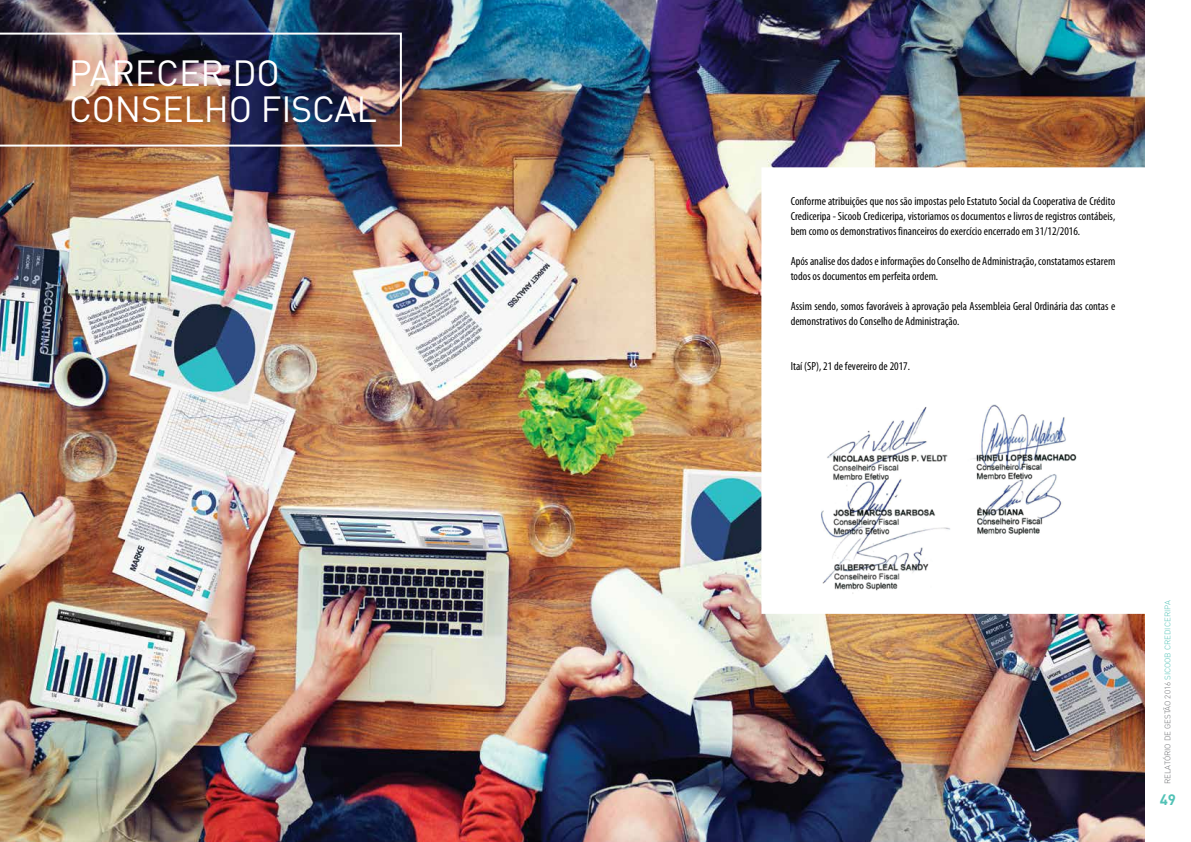
<style>
.page{position:relative;width:1191px;height:842px;background:#fff}
.page>*{position:absolute;margin:0;border:0;box-sizing:border-box;transform-origin:0 0}
.t1{font:36px/36px "DIN";letter-spacing:-.005em;color:#fff}
.t2{font:700 15px "DIN";color:#52c2b6}
.t3{font:condensed 11.7px/15px "Myriad Pro";color:#000}
.t4{font:300 8px "DIN";color:#6d6e71}
.s1{color:#52c2b6}
</style>
<div class="page">
<img style="left:595px;top:0;width:549px;height:842px">
<img style="left:0;top:0;width:595px;height:842px">
<img style="left:0;top:33px;width:402px;height:114px">
<svg style="left:761px;top:167px;width:384px;height:447px"></svg>
<img style="left:811px;top:401px;width:274px;height:195px">
<h1 class="t1" style="left:69px;top:54px;width:309px">PARECER DO<br>CONSELHO FISCAL</h1>
<p class="t3" style="left:790px;top:194px;width:326px;text-align:justify">Conforme atribuições que nos são impostas pelo Estatuto Social da Cooperativa de Crédito Crediceripa - Sicoob Crediceripa, vistoriamos os documentos e livros de registros contábeis, bem como os demonstrativos financeiros do exercício encerrado em 31/12/2016.</p>
<p class="t3" style="left:790px;top:254px;width:326px">Após analise dos dados e informações do Conselho de Administração, constatamos estarem todos os documentos em perfeita ordem.</p>
<p class="t3" style="left:790px;top:299px;width:326px">Assim sendo, somos favoráveis à aprovação pela Assembleia Geral Ordinária das contas e demonstrativos do Conselho de Administração.</p>
<p class="t3" style="left:790px;top:359px;width:121px">Itaí (SP), 21 de fevereiro de 2017.</p>
<p class="t4" style="left:1162px;top:784px;width:185px;rotate:-90deg">RELATÓRIO DE GESTÃO 2016 <span class="s1">SICOOB CREDICERIPA</span></p>
<p class="t2" style="left:1159px;top:790px;width:18px">49</p>
</div>
